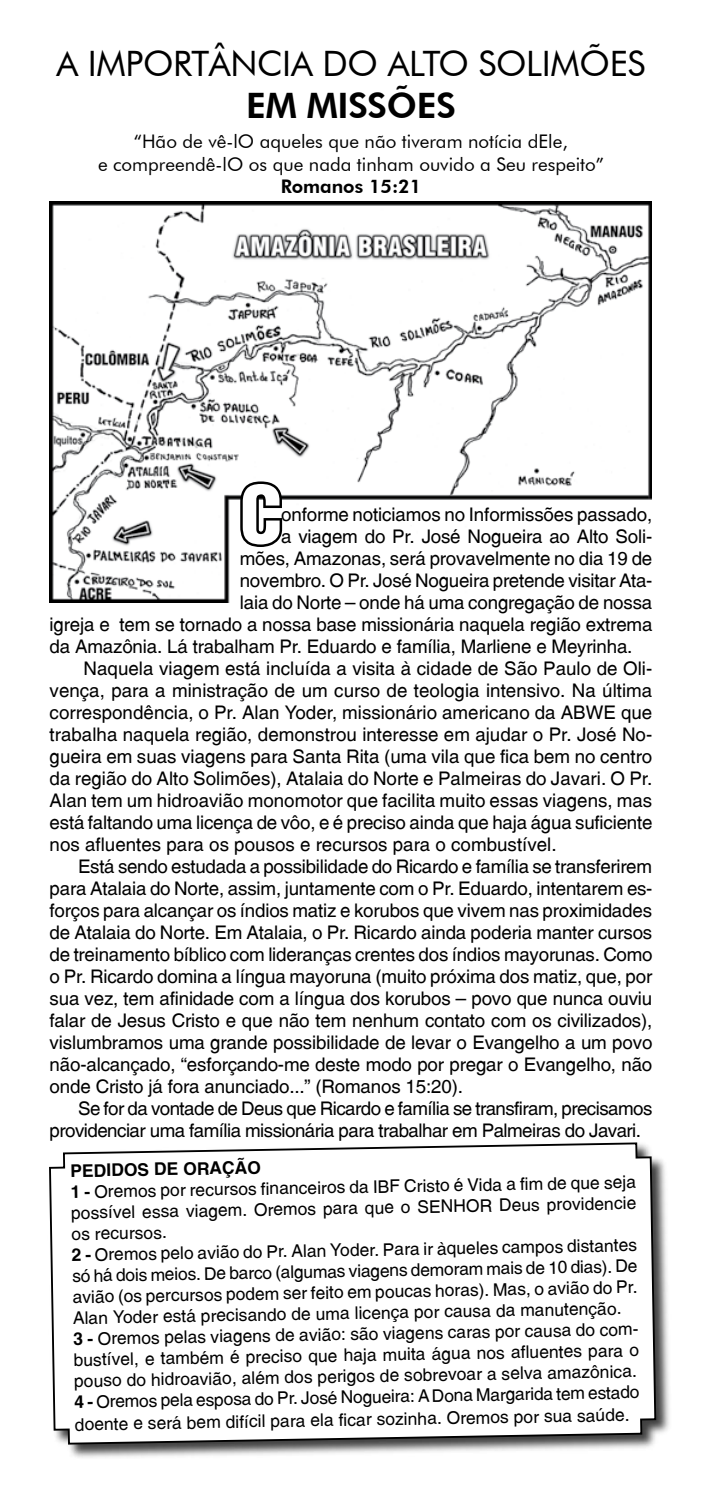
<style>
.page{position:relative;width:702px;height:1489px;background:#fff}
.page>*{position:absolute;margin:0;border:0;box-sizing:border-box;transform-origin:0 0}
.t1{font:77px "Switzerland Cond Black Plain";color:#fff}
.t2{font:35px "Futura BT";letter-spacing:-.01em;color:#000}
.t3{font:800 35px "Futura BT";letter-spacing:-.01em;color:#000}
.t4{font:18.75px "Switzerland Plain";letter-spacing:-.01em;color:#000}
.t5{font:18.75px "Switzerland Plain";letter-spacing:-.03em;color:#000}
.t6{font:18.75px/22.5px "Futura BT";color:#000;text-align:center}
.t7{font:800 18.75px "Futura BT";color:#000}
.t8{font:17.5px/21.2px "Switzerland Plain";color:#000}
.t9{font:700 17.5px "Switzerland";color:#000}
.s1{font-family:"Switzerland";font-weight:700}
</style>
<div class="page">
<img style="left:50px;top:201px;width:601px;height:401px">
<div style="left:47px;top:1140px;width:625px;height:320px;background:#000;opacity:.75"></div>
<svg style="left:48px;top:1141px;width:609px;height:304px"></svg>
<svg style="left:237px;top:478px;width:49px;height:72px"></svg>
<h2 class="t2" style="left:56px;top:43px;width:590px">A IMPORTÂNCIA DO ALTO SOLIMÕES</h2>
<h2 class="t3" style="left:246px;top:85px;width:211px">EM MISSÕES</h2>
<p class="t6" style="left:98px;top:130px;width:507px">“Hão de vê-lO aqueles que não tiveram notícia dEle,<br>e compreendê-lO os que nada tinham ouvido a Seu respeito”</p>
<p class="t7" style="left:281px;top:175px;width:142px">Romanos 15:21</p>
<h1 class="t1" style="left:240px;top:467px;width:44px">C</h1>
<p class="t4" style="left:281px;top:503px;width:373px">onforme noticiamos no Informissões passado,</p>
<p class="t4" style="left:281px;top:525px;width:373px">a viagem do Pr. José Nogueira ao Alto Soli-</p>
<p class="t4" style="left:240px;top:547px;width:414px">mões, Amazonas, será provavelmente no dia 19 de</p>
<p class="t4" style="left:240px;top:569px;width:414px">novembro. O Pr. José Nogueira pretende visitar Ata-</p>
<p class="t4" style="left:240px;top:591px;width:414px">laia do Norte – onde há uma congregação de nossa</p>
<p class="t4" style="left:50px;top:613px;width:604px">igreja e tem se tornado a nossa base missionária naquela região extrema</p>
<p class="t4" style="left:50px;top:635px;width:584px">da Amazônia. Lá trabalham Pr. Eduardo e família, Marliene e Meyrinha.</p>
<p class="t4" style="left:84px;top:657px;width:570px">Naquela viagem está incluída a visita à cidade de São Paulo de Oli-</p>
<p class="t4" style="left:50px;top:679px;width:604px">vença, para a ministração de um curso de teologia intensivo. Na última</p>
<p class="t4" style="left:50px;top:701px;width:604px">correspondência, o Pr. Alan Yoder, missionário americano da ABWE que</p>
<p class="t4" style="left:50px;top:723px;width:604px">trabalha naquela região, demonstrou interesse em ajudar o Pr. José No-</p>
<p class="t4" style="left:50px;top:745px;width:604px">gueira em suas viagens para Santa Rita (uma vila que fica bem no centro</p>
<p class="t4" style="left:50px;top:767px;width:604px">da região do Alto Solimões), Atalaia do Norte e Palmeiras do Javari. O Pr.</p>
<p class="t4" style="left:50px;top:789px;width:604px">Alan tem um hidroavião monomotor que facilita muito essas viagens, mas</p>
<p class="t4" style="left:50px;top:811px;width:604px">está faltando uma licença de vôo, e é preciso ainda que haja água suficiente</p>
<p class="t4" style="left:50px;top:833px;width:508px">nos afluentes para os pousos e recursos para o combustível.</p>
<p class="t4" style="left:78px;top:855px;width:575px">Está sendo estudada a possibilidade do Ricardo e família se transferirem</p>
<p class="t4" style="left:50px;top:877px;width:604px">para Atalaia do Norte, assim, juntamente com o Pr. Eduardo, intentarem es-</p>
<p class="t4" style="left:50px;top:899px;width:604px">forços para alcançar os índios matiz e korubos que vivem nas proximidades</p>
<p class="t4" style="left:50px;top:921px;width:604px">de Atalaia do Norte. Em Atalaia, o Pr. Ricardo ainda poderia manter cursos</p>
<p class="t4" style="left:50px;top:943px;width:604px">de treinamento bíblico com lideranças crentes dos índios mayorunas. Como</p>
<p class="t4" style="left:50px;top:965px;width:604px">o Pr. Ricardo domina a língua mayoruna (muito próxima dos matiz, que, por</p>
<p class="t4" style="left:50px;top:987px;width:604px">sua vez, tem afinidade com a língua dos korubos – povo que nunca ouviu</p>
<p class="t4" style="left:50px;top:1009px;width:604px">falar de Jesus Cristo e que não tem nenhum contato com os civilizados),</p>
<p class="t4" style="left:50px;top:1031px;width:604px">vislumbramos uma grande possibilidade de levar o Evangelho a um povo</p>
<p class="t4" style="left:50px;top:1053px;width:604px">não-alcançado, “esforçando-me deste modo por pregar o Evangelho, não</p>
<p class="t4" style="left:50px;top:1075px;width:415px">onde Cristo já fora anunciado...” (Romanos 15:20).</p>
<p class="t5" style="left:78px;top:1097px;width:576px">Se for da vontade de Deus que Ricardo e família se transfiram, precisamos</p>
<p class="t5" style="left:50px;top:1119px;width:593px">providenciar uma família missionária para trabalhar em Palmeiras do Javari.</p>
<p class="t9" style="left:70px;top:1160px;width:192px;rotate:-1deg">PEDIDOS DE ORAÇÃO</p>
<p class="t8" style="left:71px;top:1180px;width:569px;rotate:-1deg"><span class="s1">1 -</span> Oremos por recursos financeiros da IBF Cristo é Vida a fim de que seja possível essa viagem. Oremos para que o SENHOR Deus providencie os recursos.<br><span class="s1">2 -</span> Oremos pelo avião do Pr. Alan Yoder. Para ir àqueles campos distantes só há dois meios. De barco (algumas viagens demoram mais de 10 dias). De avião (os percursos podem ser feito em poucas horas). Mas, o avião do Pr.<br>Alan Yoder está precisando de uma licença por causa da manutenção.<br><span class="s1">3 -</span> Oremos pelas viagens de avião: são viagens caras por causa do com&shy;bustível, e também é preciso que haja muita água nos afluentes para o pouso do hidroavião, além dos perigos de sobrevoar a selva amazônica.<br><span class="s1">4 -</span> Oremos pela esposa do Pr. José Nogueira: A Dona Margarida tem estado doente e será bem difícil para ela ficar sozinha. Oremos por sua saúde.</p>
</div>
